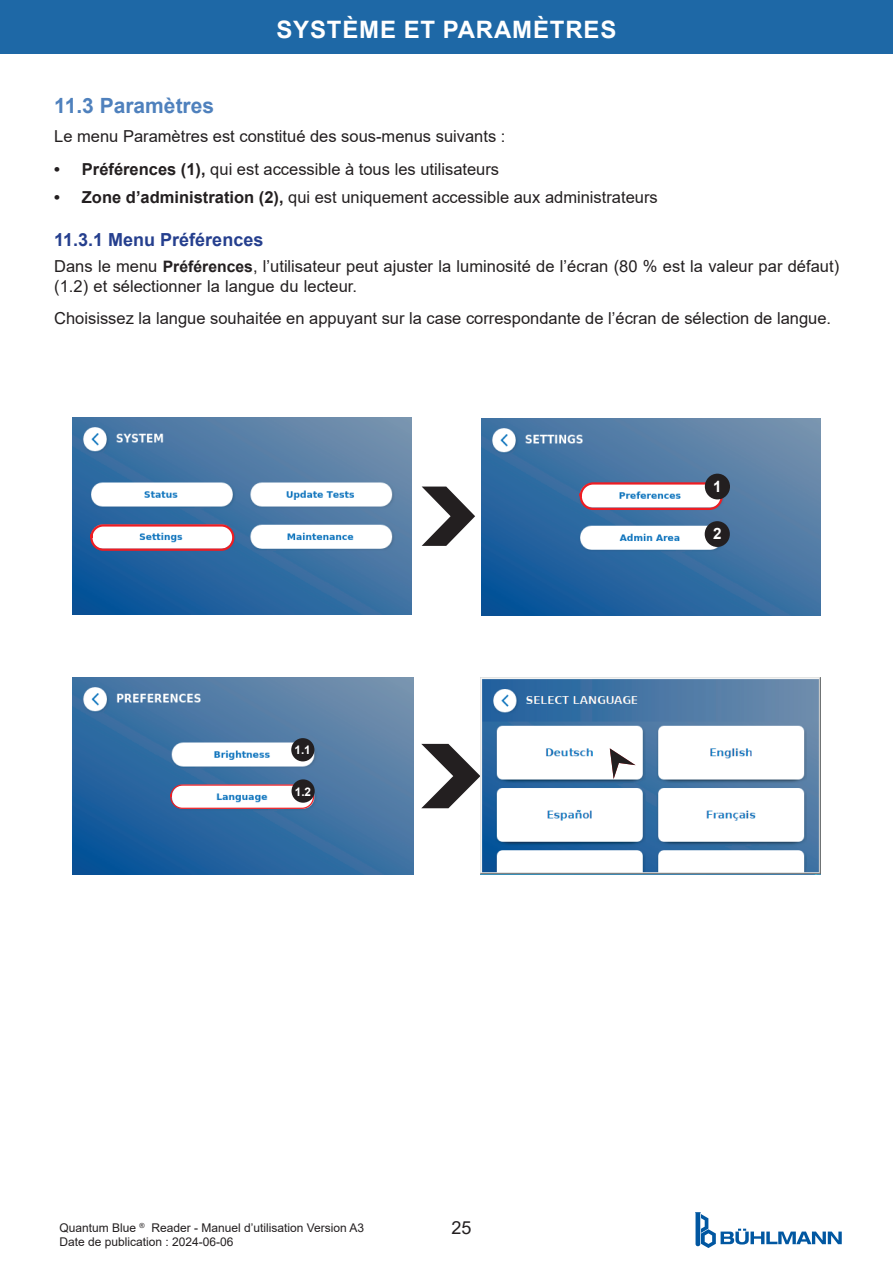
<style>
.page{position:relative;width:893px;height:1263px;background:#fff}
.page>*{position:absolute;margin:0;border:0;box-sizing:border-box;transform-origin:0 0}
.t1{font:700 24px "Arial";letter-spacing:.035em;color:#fff}
.t2{font:700 21px "Arial";color:#4f81bd}
.t3{font:700 18px "Arial";color:#253f8e}
.t4{font:18px "Arial";color:#231f20}
.t5{font:16.5px/19.5px "Arial";color:#231f20}
.t6{font:700 15.6px "Arial";color:#fff}
.t7{font:12px "Arial";color:#231f20}
.t8{font:700 11.85px "Arial";color:#fff}
.s1{font-weight:700}
.s2{font-weight:700;font-size:15.75px}
</style>
<div class="page">
<div style="left:0;top:0;width:893px;height:53px;background:#1e68a6"></div>
<svg style="left:695px;top:1212px;width:147px;height:36px"></svg>
<svg style="left:422px;top:486px;width:53px;height:60px"></svg>
<img style="left:482px;top:418px;width:339px;height:197px">
<svg style="left:579px;top:481px;width:145px;height:30px"></svg>
<img style="left:73px;top:418px;width:338px;height:196px">
<svg style="left:89px;top:523px;width:146px;height:29px"></svg>
<div style="left:706px;top:475px;width:23px;height:23px;background:#231f20;border-radius:50%"></div>
<div style="left:705px;top:474px;width:25px;height:25px;border:2px solid #231f20;border-radius:50%"></div>
<div style="left:706px;top:522px;width:23px;height:24px;background:#231f20;border-radius:50%"></div>
<div style="left:705px;top:521px;width:25px;height:26px;border:2px solid #231f20;border-radius:50%"></div>
<svg style="left:421px;top:744px;width:59px;height:64px"></svg>
<img style="left:73px;top:677px;width:340px;height:198px">
<img style="left:480px;top:677px;width:341px;height:198px">
<svg style="left:170px;top:784px;width:145px;height:25px"></svg>
<div style="left:292px;top:739px;width:21px;height:21px;background:#231f20;border-radius:50%"></div>
<div style="left:291px;top:738px;width:23px;height:23px;border:2px solid #231f20;border-radius:50%"></div>
<svg style="left:610px;top:748px;width:25px;height:31px"></svg>
<div style="left:293px;top:781px;width:20px;height:20px;background:#231f20;border-radius:50%"></div>
<div style="left:292px;top:779px;width:23px;height:24px;border:2px solid #231f20;border-radius:50%"></div>
<h1 class="t1" style="left:276px;top:12px;width:342px">SYSTÈME ET PARAMÈTRES</h1>
<p class="t2" style="left:54px;top:91px;width:161px">11.3 Paramètres</p>
<p class="t5" style="left:54px;top:126px;width:453px">Le menu Paramètres est constitué des sous-menus suivants :</p>
<p class="t5" style="left:54px;top:159px;width:446px"><span class="s1">• Préférences (1),</span> qui est accessible à tous les utilisateurs</p>
<p class="t5" style="left:54px;top:188px;width:605px"><span class="s1">• Zone d’administration (2),</span> qui est uniquement accessible aux administrateurs</p>
<p class="t3" style="left:54px;top:227px;width:211px">11.3.1 Menu Préférences</p>
<p class="t5" style="left:54px;top:257px;width:786px">Dans le menu <span class="s2">Préférences</span>, l’utilisateur peut ajuster la luminosité de l’écran (80 % est la valeur par défaut) (1.2) et sélectionner la langue du lecteur.</p>
<p class="t5" style="left:54px;top:308px;width:775px">Choisissez la langue souhaitée en appuyant sur la case correspondante de l’écran de sélection de langue.</p>
<p class="t8" style="left:294px;top:742px;width:18px">1.1</p>
<p class="t8" style="left:295px;top:783px;width:18px">1.2</p>
<p class="t7" style="left:60px;top:1219px;width:306px">Quantum Blue <sup>®</sup> Reader - Manuel d’utilisation Version A3</p>
<p class="t4" style="left:451px;top:1215px;width:22px">25</p>
<p class="t7" style="left:60px;top:1234px;width:176px">Date de publication : 2024-06-06</p>
<p class="t6" style="left:713px;top:475px;width:10px">1</p>
<p class="t6" style="left:713px;top:523px;width:10px">2</p>
</div>
